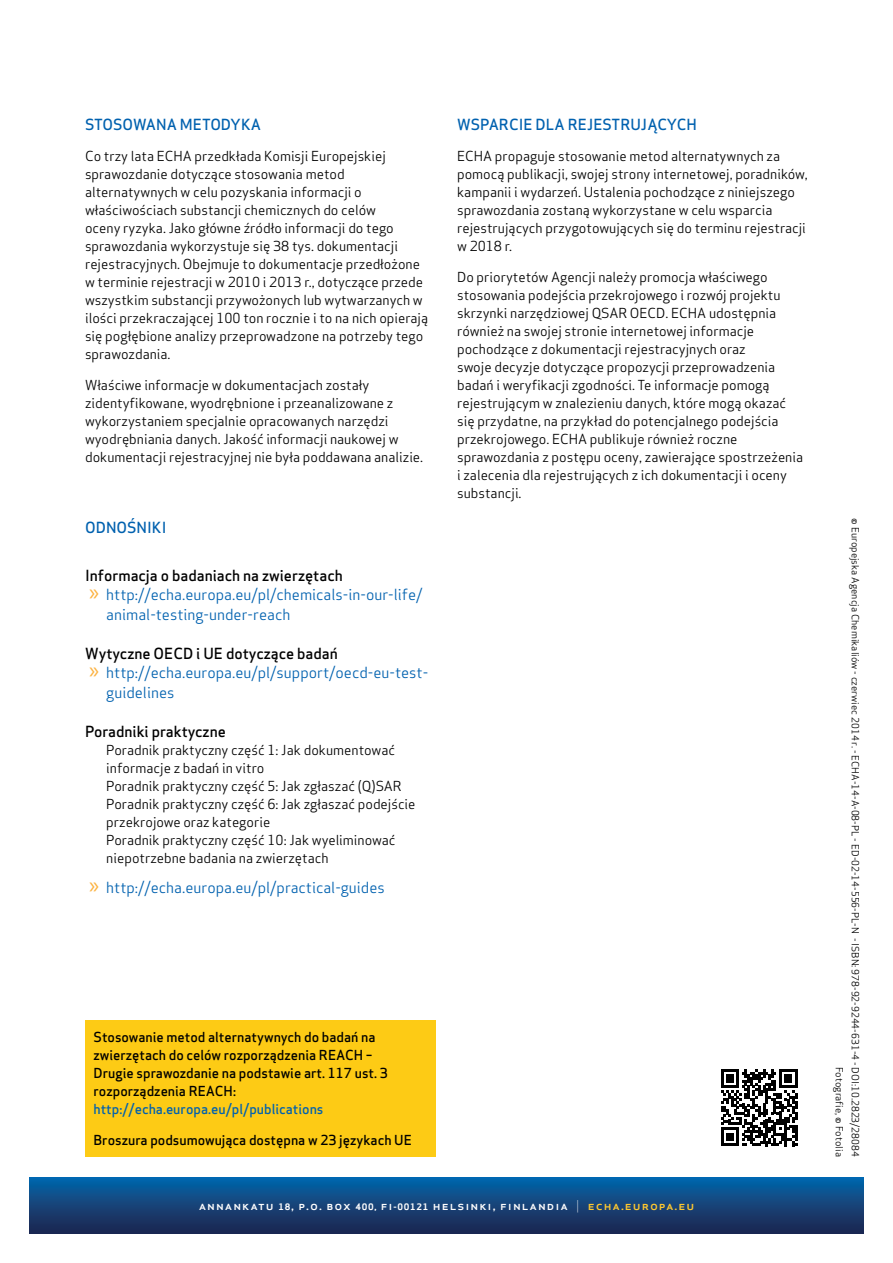
<style>
.page{position:relative;width:893px;height:1263px;background:#fff}
.page>*{position:absolute;margin:0;border:0;box-sizing:border-box;transform-origin:0 0}
.t1{font:15px "Apex Sans";color:#0061af}
.t2{font:500 15px "Apex Sans";color:#000}
.t3{font:500 15px "Apex Sans";color:#0061af}
.t4{font:13.5px/18px "Apex Sans";color:#000}
.t5{font:500 13.5px/18px "Apex Sans";color:#000}
.t6{font:500 13.5px "Apex Sans";color:#0061af}
.t7{font:500 12.15px "Apex Sans";letter-spacing:.075em;color:#fff;scale:1.08 1}
.t8{font:9.75px/15.9px "Apex Sans";color:#000;text-align:right}
.s1{font-family:"Myriad Pro";font-size:24px;color:#fcb240}
.s2{font-weight:700;font-size:8.7px}
.s3{font-weight:700;font-size:8.25px}
.s4{font-weight:300}
.s5{color:#ffc92f}
</style>
<div class="page">
<div style="left:30px;top:1178px;width:833px;height:55px;background:linear-gradient(to bottom,#0464a9,#21244c)"></div>
<div style="left:85px;top:1020px;width:351px;height:137px;background:#fdcb15"></div>
<svg style="left:721px;top:1069px;width:76px;height:77px"></svg>
<p class="t3" style="left:85px;top:112px;width:175px">Stosowana metodyka</p>
<p class="t4" style="left:85px;top:146px;width:345px">Co trzy lata ECHA przedkłada Komisji Europejskiej sprawozdanie dotyczące stosowania metod alternatywnych w celu pozyskania informacji o właściwościach substancji chemicznych do celów<br>oceny ryzyka. Jako główne źródło informacji do tego sprawozdania wykorzystuje się 38 tys. dokumentacji rejestracyjnych. Obejmuje to dokumentacje przedłożone w terminie rejestracji w 2010 i 2013 r., dotyczące przede wszystkim substancji przywożonych lub wytwarzanych w ilości przekraczającej 100 ton rocznie i to na nich opierają się pogłębione analizy przeprowadzone na potrzeby tego sprawozdania.</p>
<p class="t4" style="left:85px;top:375px;width:340px">Właściwe informacje w dokumentacjach zostały zidentyfikowane, wyodrębnione i przeanalizowane z wykorzystaniem specjalnie opracowanych narzędzi wyodrębniania danych. Jakość informacji naukowej w dokumentacji rejestracyjnej nie była poddawana analizie.</p>
<p class="t3" style="left:85px;top:515px;width:83px">Odnośniki</p>
<p class="t2" style="left:85px;top:562px;width:259px">I nformacja o badaniach na zwierzętach</p>
<p class="t1" style="left:89px;top:582px;width:335px"><span class="s1">»</span> http://echa.europa.eu/pl/chemicals-in-our-life/</p>
<p class="t1" style="left:106px;top:602px;width:185px">animal-testing-under-reach</p>
<p class="t2" style="left:85px;top:640px;width:254px">Wytyczne OECD i UE dotyczące badań</p>
<p class="t1" style="left:89px;top:660px;width:340px"><span class="s1">»</span> http://echa.europa.eu/pl/support/oecd-eu-test-</p>
<p class="t1" style="left:106px;top:680px;width:70px">guidelines</p>
<p class="t2" style="left:85px;top:718px;width:142px">Poradniki praktyczne</p>
<p class="t4" style="left:106px;top:739px;width:311px">Poradnik praktyczny część 1: Jak dokumentować informacje z badań in vitro<br>Poradnik praktyczny część 5: Jak zgłaszać (Q)SAR Poradnik praktyczny część 6: Jak zgłaszać podejście przekrojowe oraz kategorie<br>Poradnik praktyczny część 10: Jak wyeliminować niepotrzebne badania na zwierzętach</p>
<p class="t1" style="left:89px;top:875px;width:297px"><span class="s1">»</span> http://echa.europa.eu/pl/practical-guides</p>
<p class="t3" style="left:457px;top:112px;width:43px">Wsparc</p>
<p class="t3" style="left:519px;top:112px;width:169px">ie dla rejestrujących</p>
<p class="t4" style="left:457px;top:146px;width:352px">ECHA propaguje stosowanie metod alternatywnych za pomocą publikacji, swojej strony internetowej, poradników, kampanii i wydarzeń. Ustalenia pochodzące z niniejszego sprawozdania zostaną wykorzystane w celu wsparcia rejestrujących przygotowujących się do terminu rejestracji w 2018 r.</p>
<p class="t4" style="left:457px;top:267px;width:348px">Do priorytetów Agencji należy promocja właściwego stosowania podejścia przekrojowego i rozwój projektu skrzynki narzędziowej QSAR OECD. ECHA udostępnia również na swojej stronie internetowej informacje pochodzące z dokumentacji rejestracyjnych oraz<br>swoje decyzje dotyczące propozycji przeprowadzenia badań i weryfikacji zgodności. Te informacje pomogą rejestrującym w znalezieniu danych, które mogą okazać się przydatne, na przykład do potencjalnego podejścia przekrojowego. ECHA publikuje również roczne sprawozdania z postępu oceny, zawierające spostrzeżenia i zalecenia dla rejestrujących z ich dokumentacji i oceny substancji.</p>
<p class="t5" style="left:94px;top:1026px;width:296px">Stosowanie metod alternatywnych do badań na zwierzętach do celów rozporządzenia REACH – Drugie sprawozdanie na podstawie art. 117 ust. 3 rozporządzenia REACH:</p>
<p class="t6" style="left:94px;top:1097px;width:231px">http://echa.europa.eu/pl/publications</p>
<p class="t5" style="left:94px;top:1129px;width:320px">Broszura podsumowująca dostępna w 23 językach UE</p>
<p class="t7" style="left:199px;top:1195px;width:460px">annankatu <span class="s2">18</span>, p.o. box <span class="s2">400,</span> fi<span class="s3">-</span><span class="s2">00121</span> helsinki, finlandia <span class="s4">|</span> <span class="s5">echa.europa.eu</span></p>
<p class="t8" style="left:864px;top:518px;width:640px;rotate:90deg">© Europejska Agencja Chemikaliów - czerwiec 2014 r. - ECHA-14-A-08-PL - ED-02-14-556-PL-N - ISBN: 978-92-9244-631-4 - DOI:10.2823/28084<br>Fotografie, © Fotolia</p>
</div>
